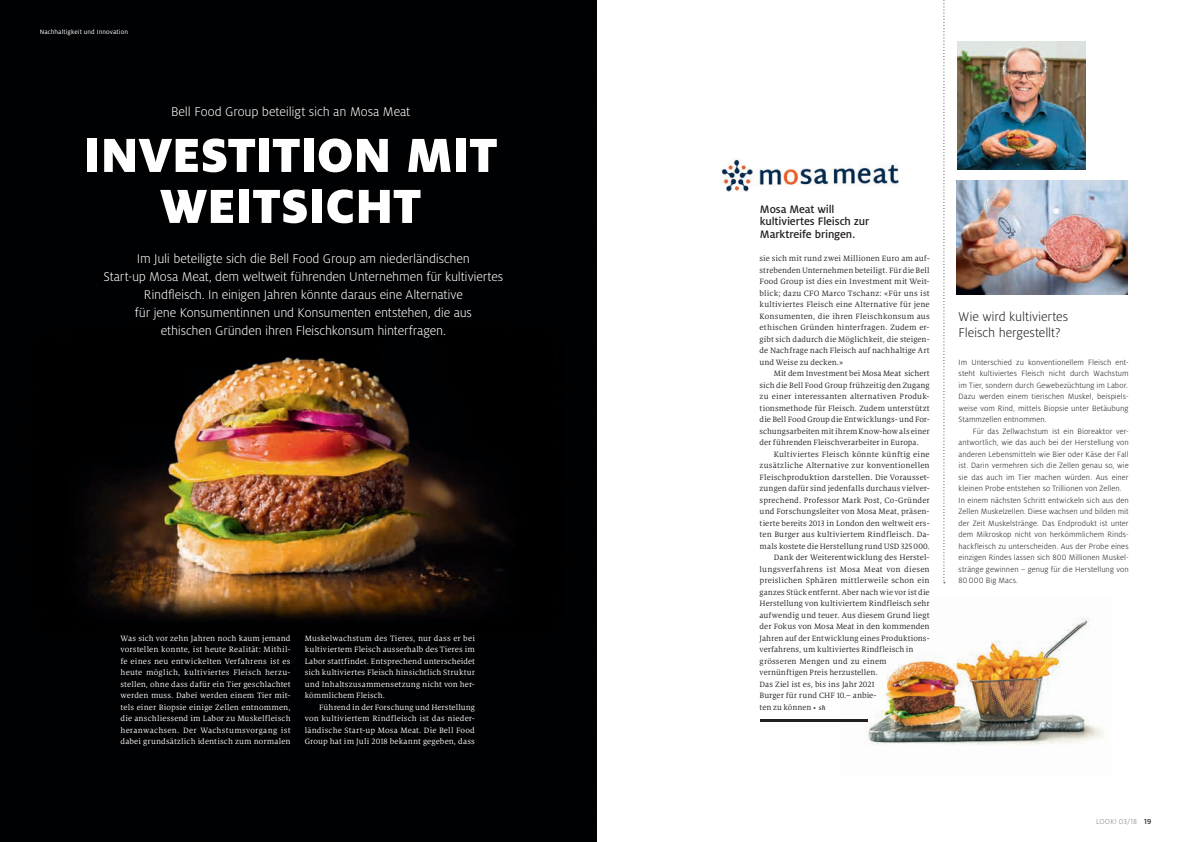
<style>
.page{position:relative;width:1191px;height:842px;background:#fff}
.page>*{position:absolute;margin:0;border:0;box-sizing:border-box;transform-origin:0 0}
.t1{font:900 53px/51px "Milo Pro";letter-spacing:-.005em;color:#fff;text-align:center}
.t2{font:300 14px/18px "Milo Pro";letter-spacing:-.015em;color:#fff;text-align:center}
.t3{font:300 14px/16px "Milo Pro";letter-spacing:-.01em;color:#231f20}
.t4{font:500 12px/12.5px "Milo Pro";letter-spacing:-.01em;color:#231f20}
.t5{font:8.5px/11.5px "Milo Serif Pro";letter-spacing:.01em;color:#231f20;text-align:justify}
.t6{font:300 8.5px/11.5px "Milo Pro";letter-spacing:.005em;color:#231f20;text-align:justify}
.t7{font:8.5px/11.5px "Milo Serif Pro";letter-spacing:.015em;color:#fff;text-align:justify}
.t8{font:300 8px "Milo Pro";letter-spacing:.01em;color:#808285}
.t9{font:7px "Milo Pro";letter-spacing:.015em;color:#fff}
.s1{font-weight:500;font-style:italic;font-size:7px}
.s2{font-weight:500;color:#231f20}
</style>
<div class="page">
<img style="left:0;top:0;width:596px;height:842px">
<img style="left:957px;top:181px;width:170px;height:113px">
<img style="left:957px;top:41px;width:128px;height:129px">
<img style="left:862px;top:617px;width:236px;height:128px">
<img style="left:721px;top:159px;width:178px;height:33px">
<hr style="left:759px;top:719px;width:108px;height:2px;background:#231f20">
<svg style="left:943px;top:0;width:2px;height:583px"></svg>
<p class="t9" style="left:40px;top:28px;width:90px">Nachhaltigkeit und Innovation</p>
<h2 class="t2" style="left:171px;top:103px;width:241px">Bell Food Group beteiligt sich an Mosa Meat</h2>
<h1 class="t1" style="left:83px;top:129px;width:416px">INVESTITION MIT<br>WEITSICHT</h1>
<p class="t2" style="left:104px;top:249px;width:401px">Im Juli beteiligte sich die Bell Food Group am niederländischen<br>Start-up Mosa Meat, dem weltweit führenden Unternehmen für kultiviertes Rindfleisch. In einigen Jahren könnte daraus eine Alternative<br>für jene Konsumentinnen und Konsumenten entstehen, die aus<br>ethischen Gründen ihren Fleischkonsum hinterfragen.</p>
<p class="t7" style="left:120px;top:632px;width:172px">Was sich vor zehn Jahren noch kaum jemand vorstellen konnte, ist heute Realität: Mithil&shy;fe eines neu entwickelten Verfahrens ist es heute möglich, kultiviertes Fleisch herzu&shy;stellen, ohne dass dafür ein Tier geschlachtet werden muss. Dabei werden einem Tier mit&shy;tels einer Biopsie einige Zellen entnommen, die anschliessend im Labor zu Muskelfleisch heranwachsen. Der Wachstumsvorgang ist dabei grundsätzlich identisch zum normalen</p>
<p class="t7" style="left:305px;top:632px;width:172px">Muskelwachstum des Tieres, nur dass er bei kultiviertem Fleisch ausserhalb des Tieres im Labor stattfindet. Entsprechend unterscheidet sich kultiviertes Fleisch hinsichtlich Struktur und Inhaltszusammensetzung nicht von her&shy;kömmlichem Fleisch.</p>
<p class="t7" style="left:305px;top:701px;width:172px;text-indent:14px">Führend in der Forschung und Herstellung von kultiviertem Rindfleisch ist das nieder&shy;ländische Start-up Mosa Meat. Die Bell Food Group hat im Juli 2018 bekannt gegeben, dass</p>
<h3 class="t4" style="left:760px;top:203px;width:111px">Mosa Meat will kultiviertes Fleisch zur<br>Marktreife bringen.</h3>
<p class="t5" style="left:759px;top:253px;width:172px">sie sich mit rund zwei Millionen Euro am auf&shy;strebenden Unternehmen beteiligt. Für die Bell Food Group ist dies ein Investment mit Weit&shy;blick; dazu CFO Marco Tschanz: «Für uns ist kultiviertes Fleisch eine Alternative für jene Konsumenten, die ihren Fleischkonsum aus ethischen Gründen hinterfragen. Zudem er&shy;gibt sich dadurch die Möglichkeit, die steigen&shy;de Nachfrage nach Fleisch auf nachhaltige Art und Weise zu decken.»</p>
<p class="t5" style="left:759px;top:368px;width:172px;text-indent:14px">Mit dem Investment bei Mosa Meat sichert sich die Bell Food Group frühzeitig den Zugang zu einer interessanten alternativen Produk&shy;tionsmethode für Fleisch. Zudem unterstützt die Bell Food Group die Entwicklungs- und For&shy;schungsarbeiten mit ihrem Know-how als einer der führenden Fleischverarbeiter in Europa.</p>
<p class="t5" style="left:774px;top:448px;width:157px">Kultiviertes Fleisch könnte künftig eine</p>
<p class="t5" style="left:759px;top:460px;width:172px">zusätzliche Alternative zur konventionellen</p>
<p class="t5" style="left:759px;top:471px;width:172px">Fleischproduktion darstellen. Die Vorausset-</p>
<p class="t5" style="left:759px;top:483px;width:171px">zungen dafür sind jedenfalls durchaus vielver-</p>
<p class="t5" style="left:759px;top:494px;width:172px">sprechend. Professor Mark Post, Co-Gründer</p>
<p class="t5" style="left:759px;top:506px;width:171px">und Forschungsleiter von Mosa Meat, präsen-</p>
<p class="t5" style="left:759px;top:517px;width:171px">tierte bereits 2013 in London den weltweit ers-</p>
<p class="t5" style="left:759px;top:529px;width:172px">ten Burger aus kultiviertem Rindfleisch. Da-</p>
<p class="t5" style="left:759px;top:540px;width:171px">mals kostete die Herstellung rund USD 325000.</p>
<p class="t5" style="left:774px;top:552px;width:157px">Dank der Weiterentwicklung des Herstel-</p>
<p class="t5" style="left:759px;top:563px;width:172px">lungsverfahrens ist Mosa Meat von diesen</p>
<p class="t5" style="left:759px;top:575px;width:171px">preislichen Sphären mittlerweile schon ein</p>
<p class="t5" style="left:759px;top:586px;width:171px">ganzes Stück entfernt. Aber nach wie vor ist die</p>
<p class="t5" style="left:759px;top:598px;width:171px">Herstellung von kultiviertem Rindfleisch sehr</p>
<p class="t5" style="left:759px;top:609px;width:172px">aufwendig und teuer. Aus diesem Grund liegt</p>
<p class="t5" style="left:759px;top:621px;width:171px">der Fokus von Mosa Meat in den kommenden</p>
<p class="t5" style="left:759px;top:632px;width:171px">Jahren auf der Entwicklung eines Produktions-</p>
<p class="t5" style="left:759px;top:644px;width:156px">verfahrens, um kultiviertes Rindfleisch in</p>
<p class="t5" style="left:759px;top:655px;width:129px">grösseren Mengen und zu einem</p>
<p class="t5" style="left:759px;top:667px;width:120px">vernünftigen Preis herzustellen.</p>
<p class="t5" style="left:759px;top:678px;width:116px">Das Ziel ist es, bis ins Jahr 2021</p>
<p class="t5" style="left:759px;top:690px;width:118px">Burger für rund CHF 10.– anbie-</p>
<p class="t5" style="left:759px;top:701px;width:67px">ten zu können <span class="s1">• sh</span></p>
<h2 class="t3" style="left:958px;top:309px;width:111px">Wie wird kultiviertes<br>Fleisch hergestellt?</h2>
<p class="t6" style="left:958px;top:356px;width:171px">Im Unterschied zu konventionellem Fleisch ent&shy;steht kultiviertes Fleisch nicht durch Wachstum im Tier, sondern durch Gewebezüchtung im Labor.<br>Dazu werden einem tierischen Muskel, beispiels&shy;weise vom Rind, mittels Biopsie unter Betäubung Stammzellen entnommen.</p>
<p class="t6" style="left:958px;top:425px;width:172px;text-align:left;text-indent:14px">Für das Zellwachstum ist ein Bioreaktor ver&shy;antwortlich, wie das auch bei der Herstellung von anderen Lebensmitteln wie Bier oder Käse der Fall ist. Darin vermehren sich die Zellen genau so, wie sie das auch im Tier machen würden. Aus einer kleinen Probe entstehen so Trillionen von Zellen.<br>In einem nächsten Schritt entwickeln sich aus den Zellen Muskelzellen. Diese wachsen und bilden mit der Zeit Muskelstränge. Das Endprodukt ist unter dem Mikroskop nicht von herkömmlichem Rinds&shy;hackfleisch zu unterscheiden. Aus der Probe eines einzigen Rindes lassen sich 800 Millionen Muskel&shy;stränge gewinnen – genug für die Herstellung von 80000 Big Macs.</p>
<p class="t8" style="left:1096px;top:817px;width:57px">LOOK! 03/18 <span class="s2">19</span></p>
</div>
